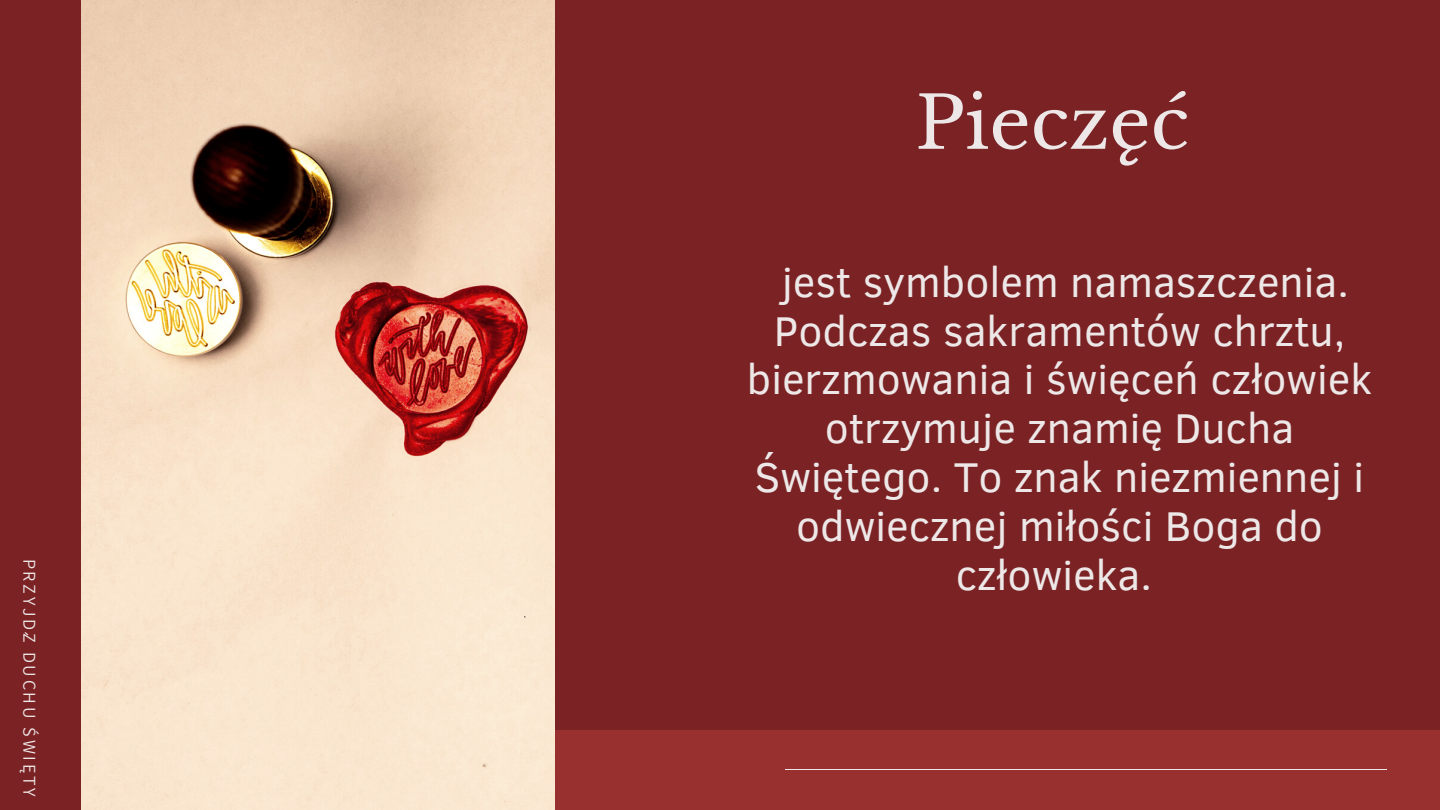
<style>
.page{position:relative;width:1440px;height:810px;background:#7b2225}
.page>*{position:absolute;margin:0;border:0;box-sizing:border-box;transform-origin:0 0}
.t1{font:72px "Libre Baskerville";color:#ede8e7}
.t2{font:42.7px/48.8px "Clear Sans";color:#ede8e7;text-align:center}
.t3{font:18px "Assistant";letter-spacing:.15em;color:#ede8e7}
</style>
<div class="page">
<div style="left:540px;top:730px;width:900px;height:80px;background:#993030"></div>
<hr style="left:786px;top:769px;width:601px;height:1px;background:#ede8e7">
<img style="left:81px;top:0;width:473px;height:810px">
<p class="t3" style="left:42px;top:559px;width:73px;rotate:90deg">PRZYJD</p>
<p class="t3" style="left:33px;top:633px;width:5px;rotate:90deg">Ź</p>
<p class="t3" style="left:42px;top:652px;width:147px;rotate:90deg">DUCHU ŚWIĘTY</p>
<h1 class="t1" style="left:915px;top:79px;width:275px">Pieczęć</h1>
<p class="t2" style="left:747px;top:255px;width:627px">jest symbolem namaszczenia.<br>Podczas sakramentów chrztu, bierzmowania i święceń człowiek otrzymuje znamię Ducha<br>Świętego. To znak niezmiennej i odwiecznej miłości Boga do człowieka.</p>
</div>
